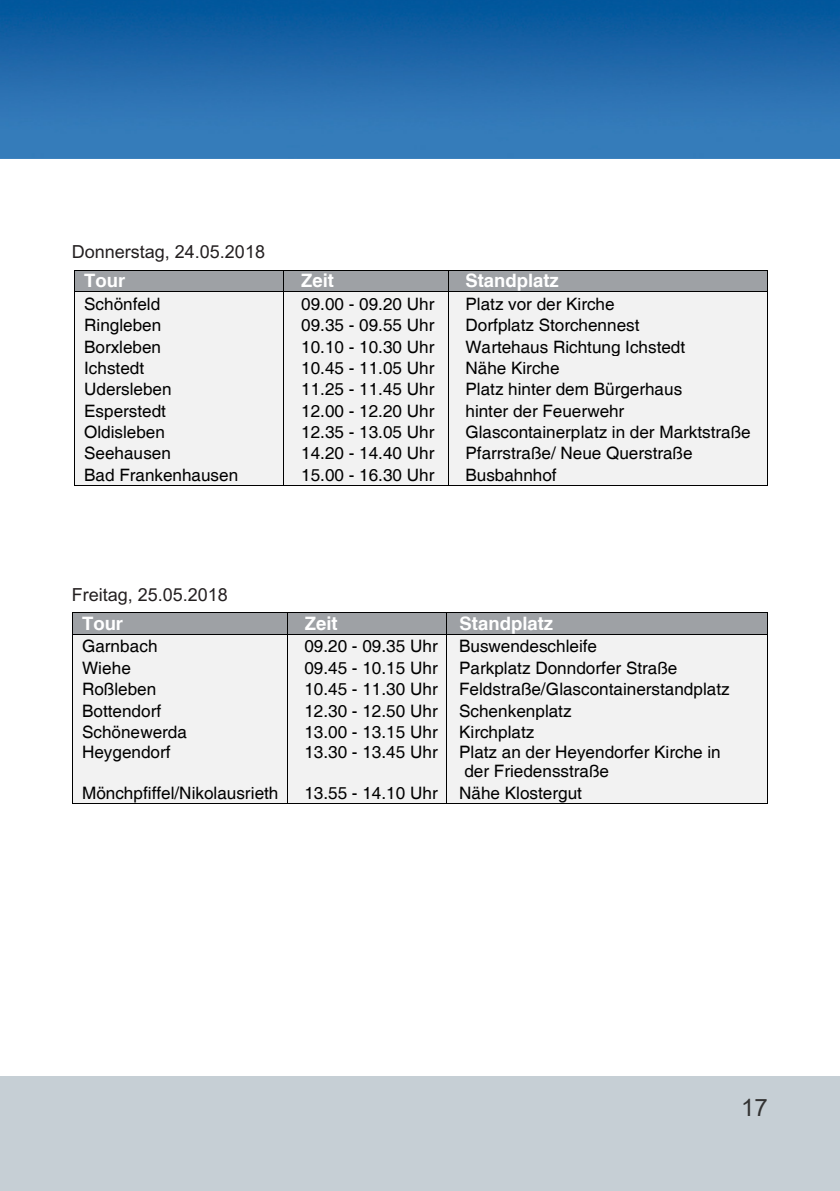
<style>
.page{position:relative;width:840px;height:1191px;background:#fff}
.page>*{position:absolute;margin:0;border:0;box-sizing:border-box;transform-origin:0 0}
.t1{font:24px "Arial";color:#333}
.t2{font:700 18.4px "Helvetica";color:#fff}
.t3{font:18px "Arial";color:#231f20}
.t4{font:17.2px/19.6px "Helvetica";color:#000}
.t5{font:17px "Helvetica";color:#000}
</style>
<div class="page">
<img style="left:0;top:0;width:839px;height:158px">
<div style="left:0;top:1076px;width:839px;height:115px;background:#c6cfd5"></div>
<div style="left:84px;top:270px;width:199px;height:21px;background:#9ea1a5"></div>
<div style="left:301px;top:270px;width:146px;height:21px;background:#9ea1a5"></div>
<div style="left:465px;top:270px;width:302px;height:21px;background:#9ea1a5"></div>
<hr style="left:85px;top:270px;width:198px;height:1px;background:#000">
<hr style="left:301px;top:270px;width:146px;height:1px;background:#000">
<hr style="left:466px;top:270px;width:301px;height:1px;background:#000">
<div style="left:84px;top:292px;width:199px;height:22px;background:#f2f2f2"></div>
<div style="left:301px;top:292px;width:146px;height:22px;background:#f2f2f2"></div>
<div style="left:465px;top:292px;width:302px;height:22px;background:#f2f2f2"></div>
<hr style="left:85px;top:291px;width:198px;height:1px;background:#000">
<hr style="left:301px;top:291px;width:146px;height:1px;background:#000">
<hr style="left:466px;top:291px;width:301px;height:1px;background:#000">
<div style="left:84px;top:314px;width:199px;height:21px;background:#f2f2f2"></div>
<div style="left:301px;top:314px;width:146px;height:21px;background:#f2f2f2"></div>
<div style="left:465px;top:314px;width:302px;height:21px;background:#f2f2f2"></div>
<div style="left:84px;top:335px;width:199px;height:21px;background:#f2f2f2"></div>
<div style="left:301px;top:335px;width:146px;height:21px;background:#f2f2f2"></div>
<div style="left:465px;top:335px;width:302px;height:21px;background:#f2f2f2"></div>
<div style="left:84px;top:356px;width:199px;height:22px;background:#f2f2f2"></div>
<div style="left:301px;top:356px;width:146px;height:22px;background:#f2f2f2"></div>
<div style="left:465px;top:356px;width:302px;height:22px;background:#f2f2f2"></div>
<div style="left:84px;top:378px;width:199px;height:21px;background:#f2f2f2"></div>
<div style="left:301px;top:378px;width:146px;height:21px;background:#f2f2f2"></div>
<div style="left:465px;top:378px;width:302px;height:21px;background:#f2f2f2"></div>
<div style="left:84px;top:399px;width:199px;height:21px;background:#f2f2f2"></div>
<div style="left:301px;top:399px;width:146px;height:21px;background:#f2f2f2"></div>
<div style="left:465px;top:399px;width:302px;height:21px;background:#f2f2f2"></div>
<div style="left:84px;top:420px;width:199px;height:22px;background:#f2f2f2"></div>
<div style="left:301px;top:420px;width:146px;height:22px;background:#f2f2f2"></div>
<div style="left:465px;top:420px;width:302px;height:22px;background:#f2f2f2"></div>
<div style="left:84px;top:442px;width:199px;height:21px;background:#f2f2f2"></div>
<div style="left:301px;top:442px;width:146px;height:21px;background:#f2f2f2"></div>
<div style="left:465px;top:442px;width:302px;height:21px;background:#f2f2f2"></div>
<div style="left:84px;top:463px;width:199px;height:22px;background:#f2f2f2"></div>
<div style="left:301px;top:463px;width:146px;height:22px;background:#f2f2f2"></div>
<div style="left:465px;top:463px;width:302px;height:22px;background:#f2f2f2"></div>
<svg style="left:74px;top:270px;width:11px;height:216px"></svg>
<hr style="left:84px;top:485px;width:199px;height:1px;background:#000">
<svg style="left:283px;top:270px;width:18px;height:216px"></svg>
<hr style="left:300px;top:485px;width:147px;height:1px;background:#000">
<svg style="left:447px;top:270px;width:19px;height:216px"></svg>
<hr style="left:465px;top:485px;width:302px;height:1px;background:#000">
<svg style="left:767px;top:270px;width:1px;height:216px"></svg>
<div style="left:82px;top:613px;width:205px;height:21px;background:#9ea1a5"></div>
<div style="left:255px;top:613px;width:191px;height:21px;background:#9ea1a5"></div>
<div style="left:459px;top:613px;width:307px;height:21px;background:#9ea1a5"></div>
<hr style="left:83px;top:612px;width:204px;height:1px;background:#000">
<hr style="left:296px;top:612px;width:149px;height:1px;background:#000">
<hr style="left:460px;top:612px;width:306px;height:1px;background:#000">
<div style="left:82px;top:635px;width:205px;height:21px;background:#f2f2f2"></div>
<div style="left:295px;top:635px;width:151px;height:21px;background:#f2f2f2"></div>
<div style="left:459px;top:635px;width:307px;height:21px;background:#f2f2f2"></div>
<hr style="left:83px;top:634px;width:204px;height:1px;background:#000">
<hr style="left:296px;top:634px;width:149px;height:1px;background:#000">
<hr style="left:460px;top:634px;width:306px;height:1px;background:#000">
<div style="left:82px;top:656px;width:205px;height:21px;background:#f2f2f2"></div>
<div style="left:295px;top:656px;width:151px;height:21px;background:#f2f2f2"></div>
<div style="left:459px;top:656px;width:307px;height:21px;background:#f2f2f2"></div>
<div style="left:82px;top:677px;width:205px;height:22px;background:#f2f2f2"></div>
<div style="left:295px;top:677px;width:151px;height:22px;background:#f2f2f2"></div>
<div style="left:459px;top:677px;width:307px;height:22px;background:#f2f2f2"></div>
<div style="left:82px;top:699px;width:205px;height:21px;background:#f2f2f2"></div>
<div style="left:295px;top:699px;width:151px;height:21px;background:#f2f2f2"></div>
<div style="left:459px;top:699px;width:307px;height:21px;background:#f2f2f2"></div>
<div style="left:82px;top:720px;width:205px;height:22px;background:#f2f2f2"></div>
<div style="left:295px;top:720px;width:151px;height:22px;background:#f2f2f2"></div>
<div style="left:459px;top:720px;width:307px;height:22px;background:#f2f2f2"></div>
<svg style="left:72px;top:612px;width:11px;height:130px"></svg>
<svg style="left:287px;top:612px;width:9px;height:130px"></svg>
<svg style="left:445px;top:612px;width:15px;height:130px"></svg>
<svg style="left:766px;top:612px;width:1px;height:130px"></svg>
<div style="left:72px;top:742px;width:10px;height:39px;background:#f2f2f2"></div>
<div style="left:82px;top:742px;width:205px;height:39px;background:#f2f2f2"></div>
<div style="left:287px;top:742px;width:8px;height:39px;background:#f2f2f2"></div>
<div style="left:295px;top:742px;width:151px;height:39px;background:#f2f2f2"></div>
<div style="left:446px;top:742px;width:13px;height:39px;background:#f2f2f2"></div>
<div style="left:459px;top:742px;width:307px;height:19px;background:#f2f2f2"></div>
<div style="left:459px;top:761px;width:307px;height:20px;background:#f2f2f2"></div>
<hr style="left:72px;top:742px;width:1px;height:39px;background:#000">
<hr style="left:287px;top:742px;width:1px;height:39px;background:#000">
<hr style="left:445px;top:742px;width:1px;height:39px;background:#000">
<hr style="left:766px;top:742px;width:1px;height:39px;background:#000">
<div style="left:82px;top:781px;width:205px;height:21px;background:#f2f2f2"></div>
<div style="left:295px;top:781px;width:151px;height:21px;background:#f2f2f2"></div>
<div style="left:459px;top:781px;width:307px;height:21px;background:#f2f2f2"></div>
<svg style="left:72px;top:781px;width:10px;height:23px"></svg>
<hr style="left:82px;top:803px;width:205px;height:1px;background:#000">
<svg style="left:287px;top:781px;width:8px;height:23px"></svg>
<hr style="left:295px;top:803px;width:150px;height:1px;background:#000">
<svg style="left:445px;top:781px;width:14px;height:23px"></svg>
<hr style="left:459px;top:803px;width:307px;height:1px;background:#000">
<svg style="left:766px;top:781px;width:1px;height:23px"></svg>
<p class="t3" style="left:72px;top:242px;width:195px">Donnerstag, 24.05.2018</p>
<p class="t2" style="left:84px;top:270px;width:42px">Tour</p>
<p class="t2" style="left:301px;top:270px;width:34px">Zeit</p>
<p class="t2" style="left:465px;top:270px;width:95px">Standplatz</p>
<p class="t5" style="left:84px;top:294px;width:77px">Schönfeld</p>
<p class="t5" style="left:301px;top:294px;width:135px">09.00 - 09.20 Uhr</p>
<p class="t5" style="left:465px;top:294px;width:150px">Platz vor der Kirche</p>
<p class="t5" style="left:84px;top:315px;width:78px">Ringleben</p>
<p class="t5" style="left:301px;top:315px;width:135px">09.35 - 09.55 Uhr</p>
<p class="t5" style="left:465px;top:315px;width:175px">Dorfplatz Storchennest</p>
<p class="t5" style="left:84px;top:337px;width:78px">Borxleben</p>
<p class="t5" style="left:301px;top:337px;width:135px">10.10 - 10.30 Uhr</p>
<p class="t5" style="left:465px;top:337px;width:221px">Wartehaus Richtung Ichstedt</p>
<p class="t5" style="left:84px;top:358px;width:61px">Ichstedt</p>
<p class="t5" style="left:301px;top:358px;width:135px">10.45 - 11.05 Uhr</p>
<p class="t5" style="left:465px;top:358px;width:95px">Nähe Kirche</p>
<p class="t5" style="left:84px;top:379px;width:89px">Udersleben</p>
<p class="t5" style="left:301px;top:379px;width:135px">11.25 - 11.45 Uhr</p>
<p class="t5" style="left:465px;top:379px;width:218px">Platz hinter dem Bürgerhaus</p>
<p class="t5" style="left:84px;top:401px;width:83px">Esperstedt</p>
<p class="t5" style="left:301px;top:401px;width:135px">12.00 - 12.20 Uhr</p>
<p class="t5" style="left:465px;top:401px;width:160px">hinter der Feuerwehr</p>
<p class="t5" style="left:84px;top:422px;width:82px">Oldisleben</p>
<p class="t5" style="left:301px;top:422px;width:135px">12.35 - 13.05 Uhr</p>
<p class="t5" style="left:465px;top:422px;width:286px">Glascontainerplatz in der Marktstraße</p>
<p class="t5" style="left:84px;top:443px;width:88px">Seehausen</p>
<p class="t5" style="left:301px;top:443px;width:135px">14.20 - 14.40 Uhr</p>
<p class="t5" style="left:465px;top:443px;width:228px">Pfarrstraße/ Neue Querstraße</p>
<p class="t5" style="left:84px;top:465px;width:155px">Bad Frankenhausen</p>
<p class="t5" style="left:301px;top:465px;width:135px">15.00 - 16.30 Uhr</p>
<p class="t5" style="left:465px;top:465px;width:93px">Busbahnhof</p>
<p class="t3" style="left:72px;top:584px;width:158px">Freitag, 25.05.2018</p>
<p class="t2" style="left:82px;top:612px;width:43px">Tour</p>
<p class="t2" style="left:305px;top:612px;width:34px">Zeit</p>
<p class="t2" style="left:459px;top:612px;width:95px">Standplatz</p>
<p class="t4" style="left:82px;top:637px;width:77px">Garnbach</p>
<p class="t4" style="left:304px;top:637px;width:294px">09.20 - 09.35 Uhr Buswendeschleife</p>
<p class="t4" style="left:82px;top:658px;width:50px">Wiehe</p>
<p class="t4" style="left:304px;top:658px;width:374px">09.45 - 10.15 Uhr Parkplatz Donndorfer Straße</p>
<p class="t4" style="left:82px;top:680px;width:76px">Roßleben</p>
<p class="t4" style="left:304px;top:680px;width:426px">10.45 - 11.30 Uhr Feldstraße/Glascontainerstandplatz</p>
<p class="t4" style="left:82px;top:701px;width:81px">Bottendorf</p>
<p class="t4" style="left:304px;top:701px;width:268px">12.30 - 12.50 Uhr Schenkenplatz</p>
<p class="t4" style="left:82px;top:722px;width:106px">Schönewerda</p>
<p class="t4" style="left:304px;top:722px;width:231px">13.00 - 13.15 Uhr Kirchplatz</p>
<p class="t4" style="left:82px;top:742px;width:90px">Heygendorf</p>
<p class="t4" style="left:464px;top:742px;width:258px;text-indent:-160px">13.30 - 13.45 Uhr Platz an der Heyendorfer Kirche in der Friedensstraße</p>
<p class="t4" style="left:82px;top:783px;width:198px">Mönchpfiffel/Nikolausrieth</p>
<p class="t4" style="left:304px;top:783px;width:279px">13.55 - 14.10 Uhr Nähe Klostergut</p>
<p class="t1" style="left:740px;top:1091px;width:28px">17</p>
</div>
